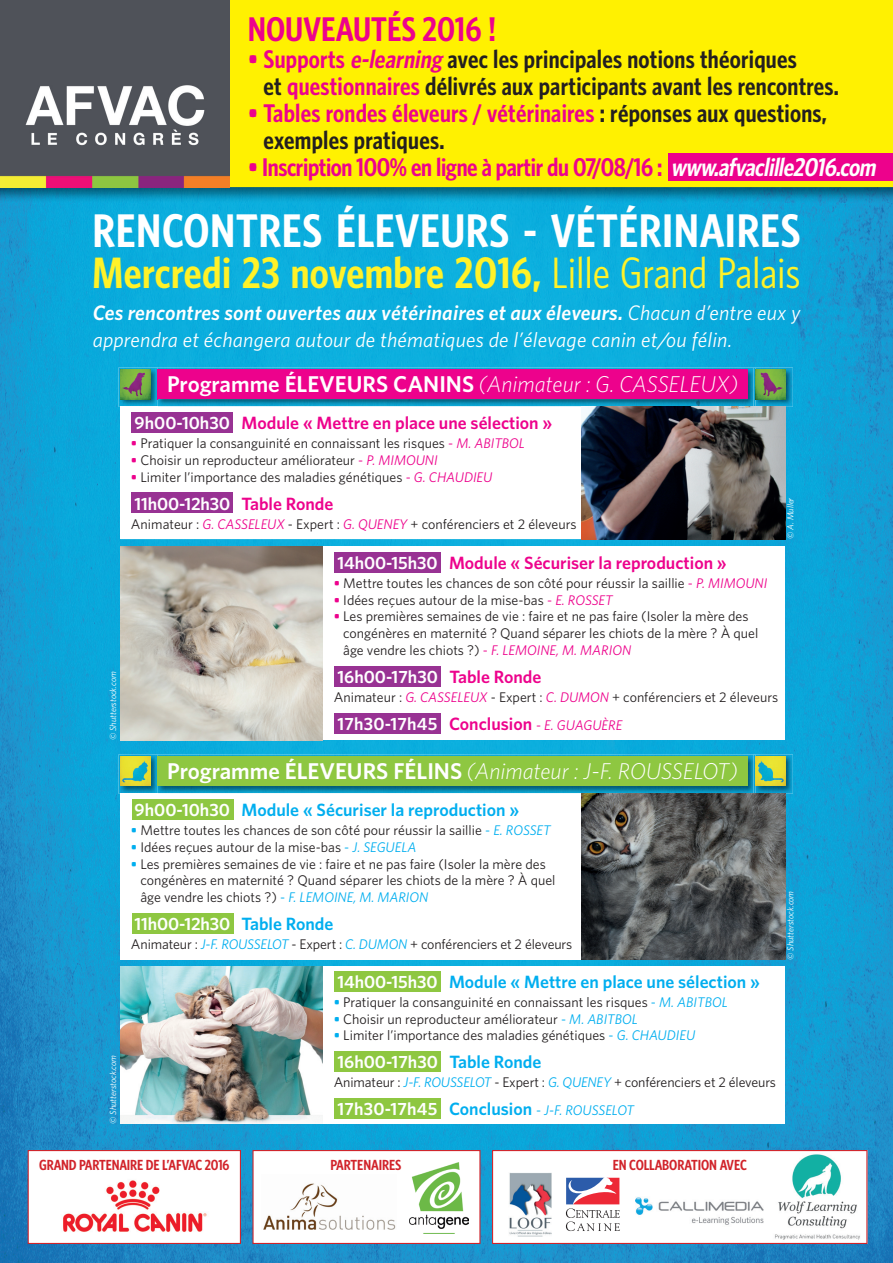
<style>
.page{position:relative;width:893px;height:1263px;background:#fff}
.page>*{position:absolute;margin:0;border:0;box-sizing:border-box;transform-origin:0 0}
.t1{font:600 47.25px "Whitney Condensed";letter-spacing:.01em;color:#fff}
.t2{font:600 44.1px "Whitney Condensed";letter-spacing:.01em;color:#fff229}
.t3{font:600 34.35px "Whitney Condensed";color:#ed028c}
.t4{font:600 25.65px/27.2px "Whitney Condensed";letter-spacing:.01em;color:#231f20}
.t5{font:600 25.65px "Whitney Condensed";letter-spacing:-.015em;color:#ed028c}
.t6{font:italic 300 22.8px "Whitney";color:#fff}
.t7{font:600 22.8px "Whitney";color:#fff}
.t8{font:italic 21px/27.2px "Whitney";letter-spacing:.01em;color:#fff}
.t9{font:600 17.85px "Whitney";color:#fff}
.t10{font:600 17.85px "Whitney";color:#ed028c}
.t11{font:600 17.85px "Whitney";color:#00aeef}
.t12{font:600 14.7px "Whitney Condensed";letter-spacing:-.01em;color:#d1232a}
.t13{font:13.95px/16.8px "Whitney";color:#231f20}
.t14{font:italic 8.85px "Whitney";color:#fff}
.s1{color:#ed028c}
.s2{font-style:italic;color:#ed028c}
.s3{font-style:italic;color:#fff}
.s4{font-weight:400}
.s5{font-weight:600}
.s6{font-weight:300;font-style:italic}
.s7{color:#fff}
.s8{font-weight:600;color:#ed028c}
.s9{font-weight:400;font-size:13.95px;color:#ed028c}
.s10{font-weight:400;font-style:italic;font-size:13.95px;color:#ed028c}
.s11{font-weight:600;font-style:normal}
.s12{font-weight:600;color:#00aeef}
.s13{color:#00aeef}
.s14{font-style:italic;color:#00aeef}
.s15{font-weight:600;font-size:17.85px;color:#fff}
.s16{font-weight:600;font-size:17.85px;color:#00aeef}
</style>
<div class="page">
<img style="left:0;top:187px;width:893px;height:1076px">
<div style="left:230px;top:0;width:663px;height:187px;background:#fff101"></div>
<img style="left:4px;top:23px;width:226px;height:164px">
<img style="left:0;top:23px;width:4px;height:164px">
<img style="left:219px;top:0;width:11px;height:23px">
<div style="left:0;top:0;width:219px;height:23px;background:#4f5259"></div>
<div style="left:120px;top:406px;width:665px;height:133px;background:#fff"></div>
<div style="left:323px;top:967px;width:462px;height:157px;background:#fff"></div>
<div style="left:120px;top:546px;width:665px;height:194px;background:#fff"></div>
<div style="left:120px;top:793px;width:462px;height:167px;background:#fff"></div>
<img style="left:118px;top:367px;width:675px;height:40px">
<img style="left:120px;top:406px;width:462px;height:1px">
<div style="left:158px;top:369px;width:590px;height:30px;background:#ed028c"></div>
<img style="left:118px;top:754px;width:675px;height:40px">
<img style="left:120px;top:793px;width:462px;height:1px">
<div style="left:158px;top:756px;width:590px;height:30px;background:#8ec741"></div>
<div style="left:132px;top:412px;width:101px;height:20px;background:#983293"></div>
<div style="left:334px;top:971px;width:107px;height:20px;background:#8ec741"></div>
<div style="left:334px;top:552px;width:107px;height:21px;background:#983293"></div>
<div style="left:132px;top:799px;width:101px;height:21px;background:#8ec741"></div>
<div style="left:132px;top:492px;width:101px;height:21px;background:#983293"></div>
<div style="left:334px;top:1051px;width:107px;height:20px;background:#8ec741"></div>
<div style="left:334px;top:1098px;width:107px;height:20px;background:#8ec741"></div>
<div style="left:334px;top:666px;width:107px;height:21px;background:#983293"></div>
<div style="left:334px;top:713px;width:107px;height:21px;background:#983293"></div>
<div style="left:132px;top:913px;width:101px;height:20px;background:#8ec741"></div>
<img style="left:156px;top:754px;width:2px;height:39px">
<img style="left:120px;top:756px;width:30px;height:30px">
<img style="left:754px;top:754px;width:1px;height:39px">
<img style="left:755px;top:756px;width:30px;height:30px">
<img style="left:156px;top:368px;width:2px;height:38px">
<img style="left:120px;top:369px;width:30px;height:30px">
<img style="left:754px;top:368px;width:1px;height:38px">
<img style="left:755px;top:369px;width:30px;height:30px">
<img style="left:582px;top:793px;width:203px;height:167px">
<img style="left:120px;top:546px;width:203px;height:194px">
<img style="left:120px;top:967px;width:203px;height:157px">
<img style="left:582px;top:406px;width:203px;height:133px">
<div style="left:28px;top:1150px;width:213px;height:94px;background:#fff;border:1px solid #d1232a"></div>
<div style="left:252px;top:1150px;width:228px;height:94px;background:#fff;border:1px solid #d1232a"></div>
<img style="left:410px;top:1162px;width:59px;height:71px">
<img style="left:63px;top:1180px;width:144px;height:52px">
<svg style="left:492px;top:1150px;width:375px;height:94px"></svg>
<img style="left:508px;top:1172px;width:45px;height:64px">
<img style="left:263px;top:1183px;width:133px;height:47px">
<img style="left:636px;top:1182px;width:127px;height:48px">
<img style="left:771px;top:1153px;width:92px;height:88px">
<div style="left:668px;top:153px;width:225px;height:27px;background:#ed028c"></div>
<h3 class="t3" style="left:248px;top:9px;width:250px">NOUVEAUTÉS 2016 !</h3>
<h3 class="t4" style="left:263px;top:45px;width:577px;text-indent:-16px"><span class="s1">• Supports</span> <span class="s2">e-learning</span> avec les principales notions théoriques<br>et <span class="s1">questionnaires</span> délivrés aux participants avant les rencontres.</h3>
<h3 class="t4" style="left:263px;top:99px;width:565px;text-indent:-16px"><span class="s1">• Tables rondes éleveurs / vétérinaires</span> : réponses aux questions, exemples pratiques.</h3>
<h3 class="t5" style="left:248px;top:152px;width:634px">• Inscription 100% en ligne à partir du 07/08/16 : <span class="s3">www.afvaclille2016.com</span></h3>
<h1 class="t1" style="left:92px;top:203px;width:709px">RENCONTRES ÉLEVEURS - VÉTÉRINAIRES</h1>
<h2 class="t2" style="left:92px;top:247px;width:709px">Mercredi 23 novembre 2016, <span class="s4">Lille Grand Palais</span></h2>
<h3 class="t8" style="left:93px;top:299px;width:709px"><span class="s5">Ces rencontres sont ouvertes aux vétérinaires et aux éleveurs.</span> Chacun d’entre eux y apprendra et échangera autour de thématiques de l’élevage canin et/ou félin.</h3>
<h3 class="t7" style="left:167px;top:371px;width:573px">Programme ÉLEVEURS CANINS <span class="s6">(Animateur : G. CASSELEUX)</span></h3>
<p class="t14" style="left:108px;top:740px;width:70px;rotate:-90deg">© Shutterstock.com</p>
<p class="t10" style="left:135px;top:412px;width:419px"><span class="s7">9h00-10h30</span> Module « Mettre en place une sélection »</p>
<p class="t13" style="left:131px;top:435px;width:396px"><span class="s8">•</span> Pratiquer la consanguinité en connaissant les risques <span class="s1">-</span> <span class="s2">M. ABITBOL</span></p>
<p class="t13" style="left:131px;top:451px;width:308px"><span class="s8">•</span> Choisir un reproducteur améliorateur <span class="s1">-</span> <span class="s2">P. MIMOUNI</span></p>
<p class="t13" style="left:131px;top:468px;width:363px"><span class="s8">•</span> Limiter l’importance des maladies génétiques <span class="s1">-</span> <span class="s2">G. CHAUDIEU</span></p>
<p class="t9" style="left:135px;top:493px;width:200px">11h00-12h30 <span class="s1">Table Ronde</span></p>
<p class="t13" style="left:131px;top:515px;width:447px">Animateur : <span class="s2">G. CASSELEUX</span> - Expert : <span class="s2">G. QUENEY</span> + conférenciers et 2 éleveurs</p>
<p class="t10" style="left:337px;top:552px;width:391px"><span class="s7">14h00-15h30</span> Module « Sécuriser la reproduction »</p>
<p class="t13" style="left:334px;top:574px;width:435px"><span class="s8">•</span> Mettre toutes les chances de son côté pour réussir la saillie <span class="s1">-</span> <span class="s2">P. MIMOUNI</span></p>
<p class="t13" style="left:334px;top:591px;width:280px"><span class="s8">•</span> Idées reçues autour de la mise-bas <span class="s1">-</span> <span class="s2">E. ROSSET</span></p>
<p class="t13" style="left:343px;top:608px;width:417px;text-indent:-9px"><span class="s8">•</span> Les premières semaines de vie : faire et ne pas faire (Isoler la mère des congénères en maternité ? Quand séparer les chiots de la mère ? À quel âge vendre les chiots ?) <span class="s1">-</span> <span class="s2">F. LEMOINE, M. MARION</span></p>
<p class="t9" style="left:337px;top:666px;width:206px">16h00-17h30 <span class="s1">Table Ronde</span></p>
<p class="t13" style="left:334px;top:688px;width:446px">Animateur : <span class="s2">G. CASSELEUX</span> - Expert : <span class="s2">C. DUMON</span> + conférenciers et 2 éleveurs</p>
<p class="t9" style="left:337px;top:713px;width:286px">17h30-17h45 <span class="s1">Conclusion</span> <span class="s9">-</span> <span class="s10">E. GUAGUÈRE</span></p>
<h3 class="t6" style="left:167px;top:758px;width:572px"><span class="s11">Programme ÉLEVEURS FÉLINS</span> (Animateur : J-F. ROUSSELOT)</h3>
<p class="t11" style="left:135px;top:799px;width:386px"><span class="s7">9h00-10h30</span> Module « Sécuriser la reproduction »</p>
<p class="t13" style="left:131px;top:821px;width:421px"><span class="s12">•</span> Mettre toutes les chances de son côté pour réussir la saillie <span class="s13">-</span> <span class="s14">E. ROSSET</span></p>
<p class="t13" style="left:131px;top:838px;width:287px"><span class="s12">•</span> Idées reçues autour de la mise-bas <span class="s13">-</span> <span class="s14">J. SEGUELA</span></p>
<p class="t13" style="left:140px;top:855px;width:417px;text-indent:-9px"><span class="s12">•</span> Les premières semaines de vie : faire et ne pas faire (Isoler la mère des congénères en maternité ? Quand séparer les chiots de la mère ? À quel âge vendre les chiots ?) <span class="s13">-</span> <span class="s14">F. LEMOINE, M. MARION</span></p>
<p class="t9" style="left:135px;top:913px;width:200px">11h00-12h30 <span class="s13">Table Ronde</span></p>
<p class="t13" style="left:131px;top:935px;width:443px">Animateur : <span class="s14">J-F. ROUSSELOT</span> - Expert : <span class="s14">C. DUMON</span> + conférenciers et 2 éleveurs</p>
<p class="t11" style="left:337px;top:971px;width:424px"><span class="s7">14h00-15h30</span> Module « Mettre en place une sélection »</p>
<p class="t13" style="left:334px;top:993px;width:396px"><span class="s12">•</span> Pratiquer la consanguinité en connaissant les risques <span class="s13">-</span> <span class="s14">M. ABITBOL</span></p>
<p class="t13" style="left:334px;top:1010px;width:306px"><span class="s12">•</span> Choisir un reproducteur améliorateur <span class="s13">-</span> <span class="s14">M. ABITBOL</span></p>
<p class="t13" style="left:334px;top:1027px;width:363px"><span class="s12">•</span> Limiter l’importance des maladies génétiques <span class="s13">-</span> <span class="s14">G. CHAUDIEU</span></p>
<p class="t9" style="left:337px;top:1051px;width:206px">16h00-17h30 <span class="s13">Table Ronde</span></p>
<p class="t13" style="left:334px;top:1068px;width:444px;line-height:27.9px">Animateur : <span class="s14">J-F. ROUSSELOT</span> - Expert : <span class="s14">G. QUENEY</span> + conférenciers et 2 éleveurs<br><span class="s15">17h30-17h45</span> <span class="s16">Conclusion</span> <span class="s13">-</span> <span class="s14">J-F. ROUSSELOT</span></p>
<p class="t14" style="left:108px;top:1124px;width:70px;rotate:-90deg">© Shutterstock.com</p>
<p class="t12" style="left:39px;top:1156px;width:192px">GRAND PARTENAIRE DE L’AFVAC 2016</p>
<p class="t12" style="left:330px;top:1156px;width:73px">PARTENAIRES</p>
<p class="t12" style="left:613px;top:1156px;width:135px">EN COLLABORATION AVEC</p>
<p class="t14" style="left:785px;top:539px;width:43px;rotate:-90deg">© A. Muller</p>
<p class="t14" style="left:785px;top:960px;width:70px;rotate:-90deg">© Shutterstock.com</p>
</div>
